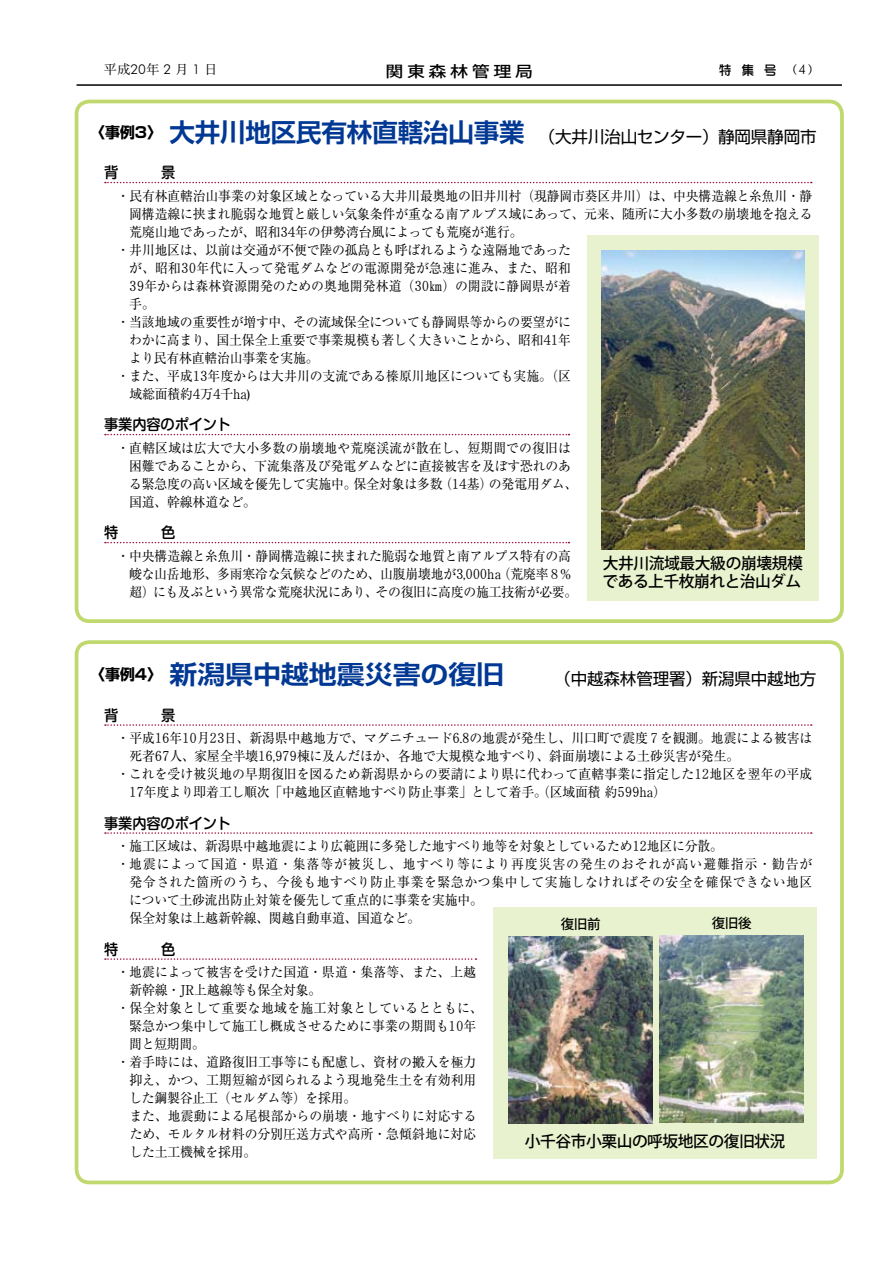
<style>
.page{position:relative;width:893px;height:1263px;background:#fff}
.page>*{position:absolute;margin:0;border:0;box-sizing:border-box;transform-origin:0 0}
.t1{font:700 25.5px "Shin Go Pro De";letter-spacing:-.005em;color:#003894}
.t2{font:700 25.5px "Shin Go Pro De";letter-spacing:-.005em;color:#003894;scale:1.1 1}
.t3{font:16.5px "Shin Go Pro";letter-spacing:-.01em;color:#000}
.t4{font:500 15.75px/18px "Koz Go Pro";letter-spacing:-.025em;color:#000}
.t5{font:15.45px "DFHS Mincho Std W3";letter-spacing:-.015em;color:#000;scale:.87 1}
.t6{font:500 15.3px "Koz Go Pro";letter-spacing:.2em;color:#000;scale:1.18 1}
.t7{font:500 15px "Shin M Go Pro";letter-spacing:-.01em;color:#000;scale:.95 1}
.t8{font:700 15px "Shin Go Pro";letter-spacing:-.005em;color:#000}
.t9{font:13.5px/18px "Ryumin Pro";letter-spacing:-.01em;color:#000;scale:.95 1}
.t10{font:13.5px "Ryumin Pro";letter-spacing:.07em;color:#000;scale:.95 1}
.t11{font:13.5px "Ryumin Pro";letter-spacing:.045em;color:#000;scale:.95 1}
.t12{font:13.5px "Ryumin Pro";letter-spacing:.015em;color:#000;scale:.95 1}
.t13{font:13.5px "Ryumin Pro";letter-spacing:.01em;color:#000;scale:.95 1}
.t14{font:13.5px "Ryumin Pro";letter-spacing:.025em;color:#000;scale:.95 1}
.t15{font:13.5px "DFHS Mincho Std W3";color:#000}
.t16{font:500 13.5px "Koz Go Pro";letter-spacing:-.035em;color:#000}
.t17{font:13.5px "DFPOP Mix Std W5";color:#000}
.s1{font-family:"Futura BT";font-weight:300}
.s2{font-family:"DFHS Mincho Std W3";font-size:15.45px}
.s3{font-family:"DFHS Mincho Std W3"}
.s4{font-family:"Ryumin Pro";font-size:13.5px}
</style>
<div class="page">
<div style="left:75px;top:640px;width:769px;height:544px;border:4px solid #c0d96e;border-radius:13px"></div>
<svg style="left:105px;top:724px;width:707px;height:2px"></svg>
<svg style="left:105px;top:832px;width:707px;height:2px"></svg>
<svg style="left:105px;top:958px;width:371px;height:2px"></svg>
<div style="left:494px;top:907px;width:323px;height:252px;background:#e9f2ce"></div>
<img style="left:509px;top:937px;width:143px;height:187px">
<img style="left:660px;top:935px;width:143px;height:187px">
<div style="left:75px;top:100px;width:769px;height:523px;border:4px solid #c0d96e;border-radius:13px"></div>
<svg style="left:105px;top:182px;width:707px;height:1px"></svg>
<svg style="left:105px;top:434px;width:464px;height:1px"></svg>
<svg style="left:105px;top:542px;width:464px;height:1px"></svg>
<div style="left:587px;top:236px;width:232px;height:365px;background:#e9f2ce"></div>
<img style="left:602px;top:251px;width:202px;height:298px">
<hr style="left:77px;top:84px;width:765px;height:2px;background:#000">
<p class="t15" style="left:77px;top:62px;width:120px">　　平成<span class="s1">20</span>年 月<span class="s1">2 1</span></p>
<p class="t15" style="left:204px;top:62px;width:15px">日</p>
<p class="t6" style="left:385px;top:62px;width:127px">関東森林管理局</p>
<p class="t17" style="left:719px;top:62px;width:15px">特</p>
<p class="t17" style="left:741px;top:62px;width:15px">集</p>
<p class="t17" style="left:764px;top:62px;width:15px">号</p>
<p class="t15" style="left:793px;top:62px;width:6px">)</p>
<p class="t15" style="left:808px;top:62px;width:6px">(</p>
<h1 class="t1" style="left:169px;top:111px;width:357px">大井川地区民有林直轄治山事業</h1>
<p class="t8" style="left:90px;top:120px;width:81px">〈事例3〉　</p>
<p class="t7" style="left:104px;top:160px;width:76px">背　　　景</p>
<p class="t9" style="left:117px;top:186px;width:734px">・民有林直轄治山事業の対象区域となっている大井川最奥地の旧井川村（現静岡市葵区井川）は、中央構造線と糸魚川・静</p>
<p class="t9" style="left:129px;top:204px;width:721px">岡構造線に挟まれ脆弱な地質と厳しい気象条件が重なる南アルプス域にあって、元来、随所に大小多数の崩壊地を抱える</p>
<p class="t9" style="left:295px;top:222px;width:241px">年の伊勢湾台風によっても荒廃が進行。</p>
<p class="t3" style="left:539px;top:123px;width:279px">（大井川治山センター）静岡県静岡市</p>
<p class="t9" style="left:129px;top:222px;width:161px">荒廃山地であったが、昭和</p>
<p class="t9" style="left:117px;top:240px;width:480px">・井川地区は、以前は交通が不便で陸の孤島とも呼ばれるような遠隔地であった</p>
<p class="t13" style="left:196px;top:257px;width:396px">年代に入って発電ダムなどの電源開発が急速に進み、また、昭和</p>
<p class="t5" style="left:281px;top:223px;width:19px">34</p>
<p class="t9" style="left:129px;top:258px;width:56px">が、昭和</p>
<p class="t5" style="left:181px;top:259px;width:19px">30</p>
<p class="t9" style="left:144px;top:276px;width:286px">年からは森林資源開発のための奥地開発林道（</p>
<p class="t9" style="left:430px;top:276px;width:150px">㎞）の開設に静岡県が着</p>
<p class="t5" style="left:129px;top:277px;width:19px">39</p>
<p class="t9" style="left:129px;top:294px;width:28px">手。</p>
<p class="t9" style="left:117px;top:312px;width:480px">・当該地域の重要性が増す中、その流域保全についても静岡県等からの要望がに</p>
<p class="t9" style="left:558px;top:330px;width:15px">年</p>
<p class="t5" style="left:414px;top:277px;width:19px">30</p>
<p class="t9" style="left:129px;top:330px;width:438px">わかに高まり、国土保全上重要で事業規模も著しく大きいことから、昭和</p>
<p class="t9" style="left:129px;top:348px;width:201px">より民有林直轄治山事業を実施。</p>
<p class="t9" style="left:208px;top:366px;width:384px">年度からは大井川の支流である榛原川地区についても実施。（区</p>
<p class="t5" style="left:543px;top:331px;width:19px">41</p>
<p class="t9" style="left:117px;top:366px;width:82px">・また、平成</p>
<p class="t5" style="left:193px;top:367px;width:19px">13</p>
<p class="t9" style="left:129px;top:384px;width:90px">域総面積約万<span class="s2">4</span></p>
<p class="t7" style="left:104px;top:412px;width:135px">事業内容のポイント</p>
<p class="t12" style="left:117px;top:437px;width:480px">・直轄区域は広大で大小多数の崩壊地や荒廃渓流が散在し、短期間での復旧は</p>
<p class="t9" style="left:129px;top:456px;width:466px">困難であることから、下流集落及び発電ダムなどに直接被害を及ぼす恐れのあ</p>
<p class="t9" style="left:489px;top:474px;width:95px">の発電用ダム、</p>
<p class="t9" style="left:220px;top:384px;width:33px">千ha(</p>
<p class="t5" style="left:213px;top:385px;width:10px">4</p>
<p class="t9" style="left:439px;top:474px;width:15px">（</p>
<p class="t9" style="left:467px;top:474px;width:28px">基）</p>
<p class="t9" style="left:353px;top:474px;width:95px">保全対象は多数</p>
<p class="t9" style="left:129px;top:474px;width:241px">る緊急度の高い区域を優先して実施中。国道、幹線林道など。</p>
<p class="t5" style="left:452px;top:475px;width:19px">14</p>
<p class="t9" style="left:117px;top:546px;width:479px;text-align:right">・中央構造線と糸魚川・静岡構造線に挟まれた脆弱な地質と南アルプス特有の高（荒廃率<span class="s3">８</span>%</p>
<p class="t9" style="left:376px;top:564px;width:214px;text-indent:-246px">峻な山岳地形、多雨寒冷な気候などのため、山腹崩壊地が<br>その復旧に高度の施工技術が必要。</p>
<p class="t5" style="left:456px;top:565px;width:38px">3<span class="s4">,</span>000</p>
<p class="t9" style="left:487px;top:564px;width:16px">ha</p>
<p class="t9" style="left:129px;top:582px;width:263px">超）にも及ぶという異常な荒廃状況にあり、</p>
<p class="t4" style="left:603px;top:555px;width:202px">大井川流域最大級の崩壊規模である上千枚崩れと治山ダム</p>
<h1 class="t2" style="left:169px;top:653px;width:306px">新潟県中越地震災害の復旧</h1>
<p class="t8" style="left:90px;top:662px;width:81px">〈事例4〉　</p>
<p class="t7" style="left:104px;top:703px;width:76px">背　　　景</p>
<p class="t3" style="left:554px;top:665px;width:264px">（中越森林管理署）新潟県中越地方</p>
<p class="t9" style="left:170px;top:728px;width:15px">年</p>
<p class="t9" style="left:224px;top:728px;width:242px">日、新潟県中越地方で、マグニチュード</p>
<p class="t9" style="left:470px;top:728px;width:362px">の地震が発生し、川口町で震度<span class="s3">７</span>を観測。地震による被害は</p>
<p class="t9" style="left:117px;top:728px;width:42px">・平成</p>
<p class="t9" style="left:197px;top:728px;width:15px">月</p>
<p class="t5" style="left:155px;top:729px;width:19px">16</p>
<p class="t5" style="left:182px;top:729px;width:19px">10</p>
<p class="t5" style="left:210px;top:729px;width:19px">23</p>
<p class="t5" style="left:452px;top:729px;width:21px">6<span class="s4">.</span>8</p>
<p class="t9" style="left:297px;top:746px;width:467px">棟に及んだほか、各地で大規模な地すべり、斜面崩壊による土砂災害が発生。</p>
<p class="t9" style="left:169px;top:746px;width:95px">人、家屋全半壊</p>
<p class="t9" style="left:129px;top:746px;width:28px">死者</p>
<p class="t5" style="left:155px;top:747px;width:19px">67</p>
<p class="t5" style="left:258px;top:747px;width:46px">16<span class="s4">,</span>979</p>
<p class="t9" style="left:639px;top:764px;width:59px;text-indent:-523px">・これを受け被災地の早期復旧を図るため新潟県からの要請により県に代わって直轄事業に指定したha(</p>
<p class="t9" style="left:709px;top:764px;width:110px">地区を翌年の平成</p>
<p class="t5" style="left:694px;top:765px;width:19px">12</p>
<p class="t9" style="left:144px;top:782px;width:500px">年度より即着工し順次「中越地区直轄地すべり防止事業」として着手。（区域面積約</p>
<p class="t5" style="left:129px;top:783px;width:18px">17</p>
<p class="t7" style="left:104px;top:811px;width:135px">事業内容のポイント</p>
<p class="t5" style="left:617px;top:783px;width:27px">599</p>
<p class="t9" style="left:117px;top:836px;width:544px">・施工区域は、新潟県中越地震により広範囲に多発した地すべり地等を対象としているため</p>
<p class="t10" style="left:117px;top:853px;width:734px">・地震によって国道・県道・集落等が被災し、地すべり等により再度災害の発生のおそれが高い避難指示・勧告が</p>
<p class="t11" style="left:129px;top:871px;width:720px">発令された箇所のうち、今後も地すべり防止事業を緊急かつ集中して実施しなければその安全を確保できない地区</p>
<p class="t9" style="left:129px;top:890px;width:374px">について土砂流出防止対策を優先して重点的に事業を実施中。</p>
<p class="t9" style="left:129px;top:908px;width:308px">保全対象は上越新幹線、関越自動車道、国道など。</p>
<p class="t9" style="left:647px;top:836px;width:82px">地区に分散。</p>
<p class="t5" style="left:632px;top:837px;width:18px">12</p>
<p class="t16" style="left:712px;top:914px;width:41px">復旧後</p>
<p class="t16" style="left:561px;top:916px;width:41px">復旧前</p>
<p class="t9" style="left:117px;top:962px;width:380px">・地震によって被害を受けた国道・県道・集落等、また、上越</p>
<p class="t9" style="left:129px;top:980px;width:204px">新幹線・JR上越線等も保全対象。</p>
<p class="t14" style="left:117px;top:997px;width:387px">・保全対象として重要な地域を施工対象としているとともに、</p>
<p class="t9" style="left:464px;top:1016px;width:15px">年</p>
<p class="t9" style="left:129px;top:1016px;width:338px">緊急かつ集中して施工し概成させるために事業の期間も</p>
<p class="t9" style="left:129px;top:1034px;width:81px">間と短期間。</p>
<p class="t9" style="left:117px;top:1052px;width:380px">・着手時には、道路復旧工事等にも配慮し、資材の搬入を極力</p>
<p class="t9" style="left:129px;top:1070px;width:367px">抑え、かつ、工期短縮が図られるよう現地発生土を有効利用</p>
<p class="t9" style="left:129px;top:1088px;width:241px">した鋼製谷止工（セルダム等）を採用。</p>
<p class="t9" style="left:130px;top:1106px;width:367px">また、地震動による尾根部からの崩壊・地すべりに対応する</p>
<p class="t9" style="left:130px;top:1124px;width:366px">ため、モルタル材料の分別圧送方式や高所・急傾斜地に対応</p>
<p class="t9" style="left:130px;top:1142px;width:135px">した土工機械を採用。</p>
<p class="t5" style="left:449px;top:1017px;width:19px">10</p>
<p class="t4" style="left:525px;top:1133px;width:262px">小千谷市小栗山の呼坂地区の復旧状況</p>
</div>
